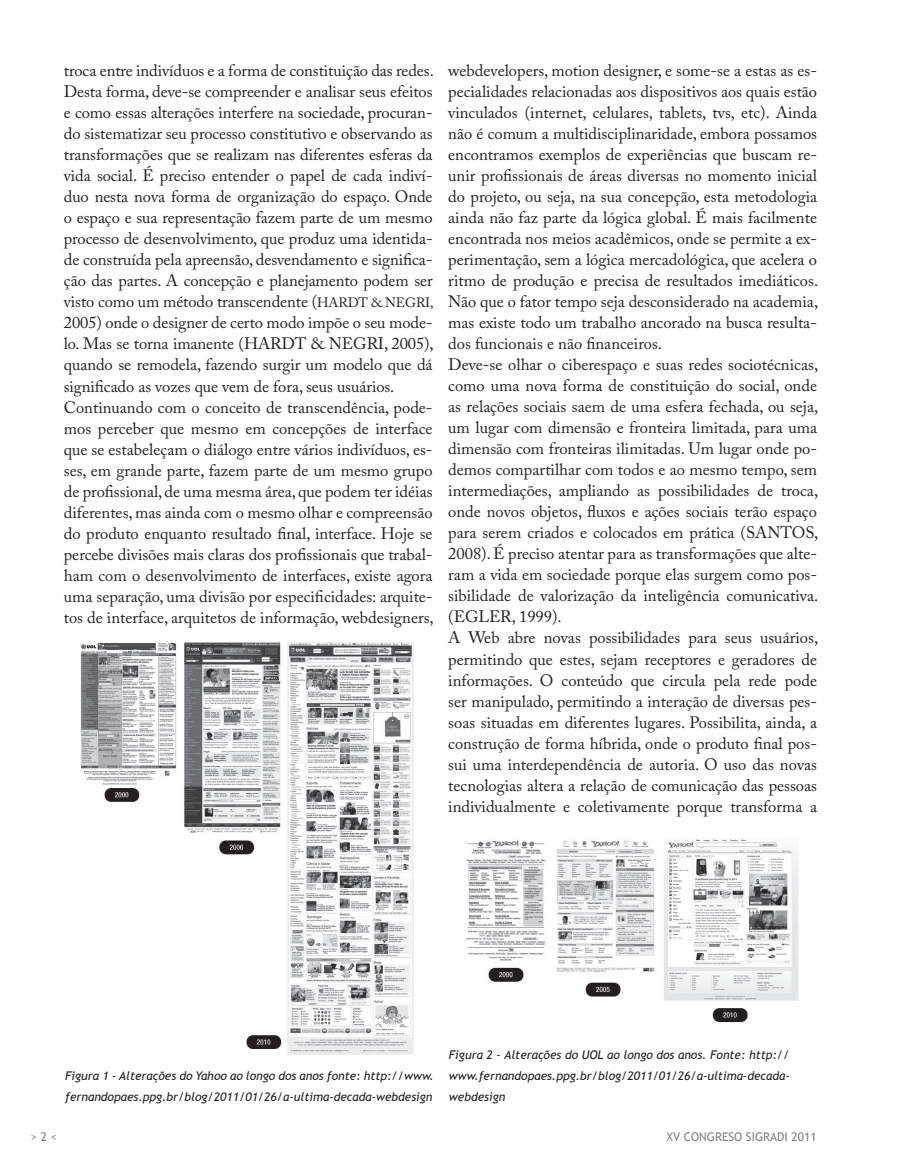
<style>
.page{position:relative;width:915px;height:1170px;background:#fff}
.page>*{position:absolute;margin:0;border:0;box-sizing:border-box;transform-origin:0 0}
.t1{font:16.5px/21px "Adobe Caslon Pro";color:#231f20}
.t2{font:italic 12px/21px "Trebuchet MS";color:#231f20}
.t3{font:12px "Trebuchet MS";color:#808285}
.s1{font-size:13.5px}
</style>
<div class="page">
<img style="left:80px;top:642px;width:334px;height:412px">
<img style="left:466px;top:839px;width:333px;height:183px">
<p class="t1" style="left:64px;top:60px;width:371px">troca entre indivíduos e a forma de constituição das redes.<br>Desta forma, deve-se compreender e analisar seus efeitos e como essas alterações interfere na sociedade, procuran&shy;do sistematizar seu processo constitutivo e observando as transformações que se realizam nas diferentes esferas da vida social. É preciso entender o papel de cada indiví&shy;duo nesta nova forma de organização do espaço. Onde o espaço e sua representação fazem parte de um mesmo processo de desenvolvimento, que produz uma identida&shy;de construída pela apreensão, desvendamento e significa&shy;ção das partes. A concepção e planejamento podem ser visto como um método transcendente (<span class="s1">HARDT &amp; NEGRI, </span>2005) onde o designer de certo modo impõe o seu mode&shy;lo. Mas se torna imanente (HARDT &amp; NEGRI, 2005), quando se remodela, fazendo surgir um modelo que dá significado as vozes que vem de fora, seus usuários.<br>Continuando com o conceito de transcendência, pode&shy;mos perceber que mesmo em concepções de interface que se estabeleçam o diálogo entre vários indivíduos, es&shy;ses, em grande parte, fazem parte de um mesmo grupo de profissional, de uma mesma área, que podem ter idéias diferentes, mas ainda com o mesmo olhar e compreensão do produto enquanto resultado final, interface. Hoje se percebe divisões mais claras dos profissionais que trabal&shy;ham com o desenvolvimento de interfaces, existe agora uma separação, uma divisão por especificidades: arquite&shy;tos de interface, arquitetos de informação, webdesigners,</p>
<p class="t1" style="left:448px;top:60px;width:371px">webdevelopers, motion designer, e some-se a estas as es&shy;pecialidades relacionadas aos dispositivos aos quais estão vinculados (internet, celulares, tablets, tvs, etc). Ainda não é comum a multidisciplinaridade, embora possamos encontramos exemplos de experiências que buscam re&shy;unir profissionais de áreas diversas no momento inicial do projeto, ou seja, na sua concepção, esta metodologia ainda não faz parte da lógica global. É mais facilmente encontrada nos meios acadêmicos, onde se permite a ex&shy;perimentação, sem a lógica mercadológica, que acelera o ritmo de produção e precisa de resultados imediáticos.<br>Não que o fator tempo seja desconsiderado na academia, mas existe todo um trabalho ancorado na busca resulta&shy;dos funcionais e não financeiros.<br>Deve-se olhar o ciberespaço e suas redes sociotécnicas, como uma nova forma de constituição do social, onde as relações sociais saem de uma esfera fechada, ou seja, um lugar com dimensão e fronteira limitada, para uma dimensão com fronteiras ilimitadas. Um lugar onde po&shy;demos compartilhar com todos e ao mesmo tempo, sem intermediações, ampliando as possibilidades de troca, onde novos objetos, fluxos e ações sociais terão espaço para serem criados e colocados em prática (SANTOS, 2008). É preciso atentar para as transformações que alte&shy;ram a vida em sociedade porque elas surgem como pos&shy;sibilidade de valorização da inteligência comunicativa. (EGLER, 1999).<br>A Web abre novas possibilidades para seus usuários, permitindo que estes, sejam receptores e geradores de informações. O conteúdo que circula pela rede pode ser manipulado, permitindo a interação de diversas pes&shy;soas situadas em diferentes lugares. Possibilita, ainda, a construção de forma híbrida, onde o produto final pos&shy;sui uma interdependência de autoria. O uso das novas tecnologias altera a relação de comunicação das pessoas individualmente e coletivamente porque transforma a</p>
<p class="t2" style="left:65px;top:1064px;width:370px">Figura 1 - Alterações do Yahoo ao longo dos anos fonte: http://www. fernandopaes.ppg.br/blog/2011/01/26/a-ultima-decada-webdesign</p>
<p class="t2" style="left:449px;top:1043px;width:342px;text-align:justify">Figura 2 - Alterações do UOL ao longo dos anos. Fonte: http:// www.fernandopaes.ppg.br/blog/2011/01/26/a-ultima-decada&shy;webdesign</p>
<p class="t3" style="left:31px;top:1129px;width:28px">&gt; 2 &lt;</p>
<p class="t3" style="left:666px;top:1129px;width:151px">XV CONGRESO SIGRADI 2011</p>
</div>
